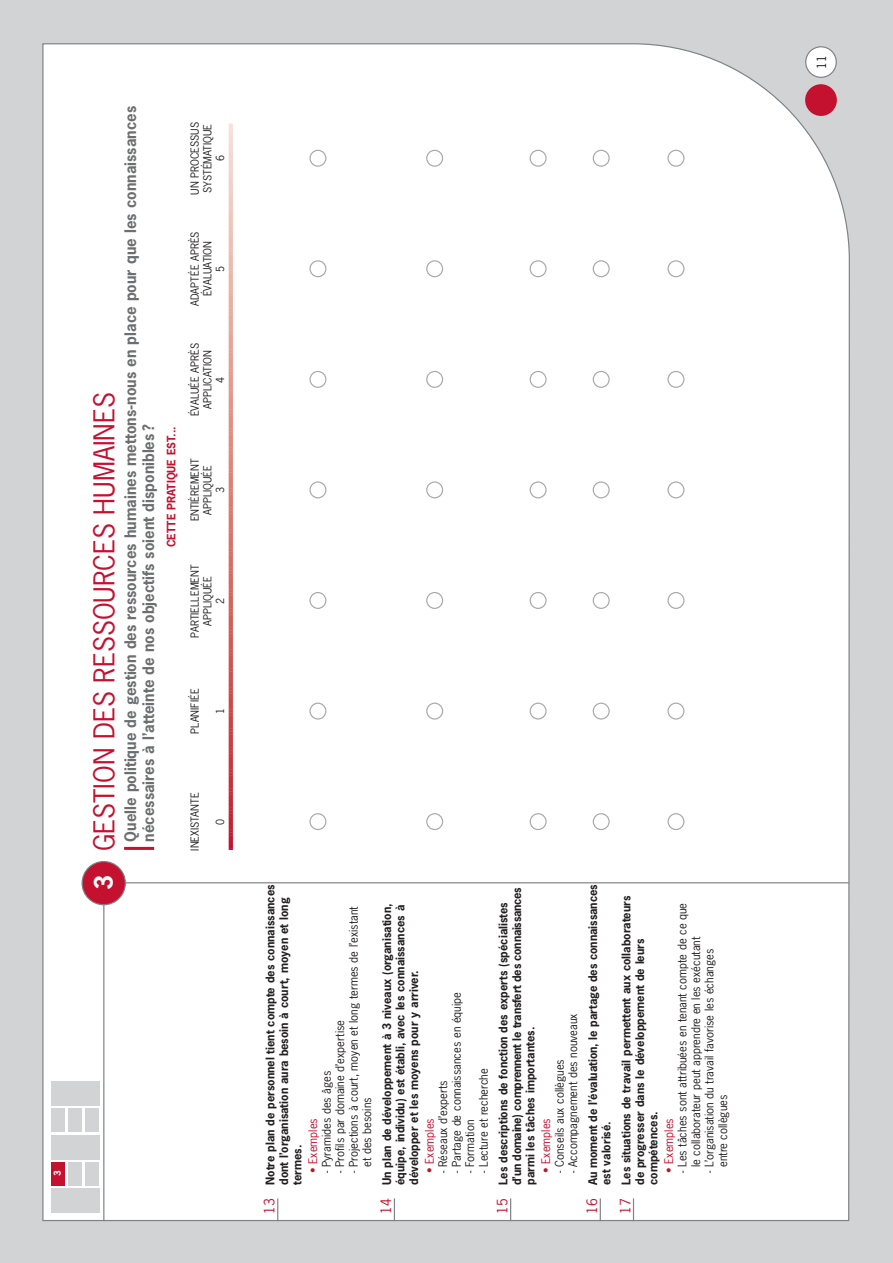
<style>
.page{position:relative;width:893px;height:1263px;background:#fff}
.page>*{position:absolute;margin:0;border:0;box-sizing:border-box;transform-origin:0 0}
.t1{font:27px "News Gothic";color:#c41130}
.t2{font:700 24px "News Gothic";color:#fff}
.t3{font:700 15px/18px "News Gothic";color:#6d6e70}
.t4{font:13.5px "News Gothic";color:#c41130}
.t5{font:12px "News Gothic";color:#231f20}
.t6{font:700 11.25px/13.5px "News Gothic";color:#231f20}
.t7{font:11.25px/13.5px "News Gothic";color:#231f20}
.t8{font:11.25px "News Gothic";color:#c41130}
.t9{font:700 10.95px "News Gothic";color:#c41130}
.t10{font:10.5px/12.6px "News Gothic";color:#231f20;text-align:center}
.t11{font:700 9px "News Gothic";color:#fff}
</style>
<div class="page">
<div style="left:0;top:1px;width:893px;height:1262px;background:#d1d3d4"></div>
<div style="left:42px;top:43px;width:808px;height:1178px;background:#fff"></div>
<svg style="left:309px;top:813px;width:17px;height:17px"></svg>
<svg style="left:309px;top:702px;width:17px;height:18px"></svg>
<svg style="left:309px;top:592px;width:17px;height:17px"></svg>
<svg style="left:309px;top:481px;width:17px;height:17px"></svg>
<svg style="left:309px;top:371px;width:17px;height:17px"></svg>
<svg style="left:309px;top:260px;width:17px;height:17px"></svg>
<svg style="left:309px;top:150px;width:17px;height:17px"></svg>
<svg style="left:426px;top:813px;width:17px;height:17px"></svg>
<svg style="left:426px;top:702px;width:17px;height:18px"></svg>
<svg style="left:426px;top:592px;width:17px;height:17px"></svg>
<svg style="left:426px;top:481px;width:17px;height:17px"></svg>
<svg style="left:426px;top:371px;width:17px;height:17px"></svg>
<svg style="left:426px;top:260px;width:17px;height:17px"></svg>
<svg style="left:426px;top:150px;width:17px;height:17px"></svg>
<svg style="left:530px;top:813px;width:17px;height:17px"></svg>
<svg style="left:530px;top:702px;width:17px;height:18px"></svg>
<svg style="left:530px;top:592px;width:17px;height:17px"></svg>
<svg style="left:530px;top:481px;width:17px;height:17px"></svg>
<svg style="left:530px;top:371px;width:17px;height:17px"></svg>
<svg style="left:530px;top:260px;width:17px;height:17px"></svg>
<svg style="left:530px;top:150px;width:17px;height:17px"></svg>
<svg style="left:593px;top:813px;width:17px;height:17px"></svg>
<svg style="left:593px;top:702px;width:17px;height:18px"></svg>
<svg style="left:593px;top:592px;width:17px;height:17px"></svg>
<svg style="left:593px;top:481px;width:17px;height:17px"></svg>
<svg style="left:593px;top:371px;width:17px;height:17px"></svg>
<svg style="left:593px;top:260px;width:17px;height:17px"></svg>
<svg style="left:593px;top:150px;width:17px;height:17px"></svg>
<svg style="left:667px;top:813px;width:17px;height:17px"></svg>
<svg style="left:667px;top:702px;width:17px;height:18px"></svg>
<svg style="left:667px;top:592px;width:17px;height:17px"></svg>
<svg style="left:667px;top:481px;width:17px;height:17px"></svg>
<svg style="left:667px;top:371px;width:17px;height:17px"></svg>
<svg style="left:667px;top:260px;width:17px;height:17px"></svg>
<svg style="left:667px;top:150px;width:17px;height:17px"></svg>
<div style="left:51px;top:1188px;width:48px;height:25px;background:#d1d3d4"></div>
<div style="left:51px;top:1135px;width:48px;height:24px;background:#d1d3d4"></div>
<div style="left:51px;top:1081px;width:48px;height:25px;background:#d1d3d4"></div>
<div style="left:51px;top:1162px;width:14px;height:23px;background:#c41130"></div>
<div style="left:68px;top:1162px;width:13px;height:23px;background:#d1d3d4"></div>
<div style="left:85px;top:1162px;width:14px;height:23px;background:#d1d3d4"></div>
<div style="left:51px;top:1108px;width:14px;height:24px;background:#d1d3d4"></div>
<div style="left:68px;top:1108px;width:13px;height:24px;background:#d1d3d4"></div>
<div style="left:85px;top:1108px;width:14px;height:24px;background:#d1d3d4"></div>
<svg style="left:229px;top:124px;width:4px;height:727px;background:#dd837d"></svg>
<svg style="left:805px;top:46px;width:32px;height:32px"></svg>
<div style="left:805px;top:84px;width:32px;height:32px;background:#c41130;border-radius:50%"></div>
<hr style="left:103px;top:893px;width:1px;height:328px;background:#808285">
<svg style="left:82px;top:861px;width:44px;height:44px;background:#ca4a61"></svg>
<svg style="left:277px;top:1198px;width:1px;height:23px"></svg>
<svg style="left:394px;top:1198px;width:1px;height:23px"></svg>
<svg style="left:510px;top:1198px;width:1px;height:23px"></svg>
<svg style="left:600px;top:1198px;width:1px;height:23px"></svg>
<svg style="left:633px;top:1198px;width:1px;height:23px"></svg>
<hr style="left:124px;top:847px;width:30px;height:3px;background:#c41130">
<hr style="left:125px;top:882px;width:724px;height:1px;background:#808285">
<h1 class="t1" style="left:94px;top:851px;width:460px;rotate:-90deg">GESTION DES RESSOURCES HUMAINES</h1>
<h3 class="t3" style="left:123px;top:842px;width:737px;rotate:-90deg">Quelle politique de gestion des ressources humaines mettons-nous en place pour que les connaissances nécessaires à l’atteinte de nos objectifs soient disponibles ?</h3>
<p class="t9" style="left:167px;top:547px;width:122px;rotate:-90deg">CETTE PRATIQUE EST...</p>
<h2 class="t2" style="left:94px;top:890px;width:16px;rotate:-90deg">3</h2>
<p class="t10" style="left:190px;top:195px;width:74px;rotate:-90deg">UN PROCESSUS<br>SYSTÉMATIQUE<br>6</p>
<p class="t10" style="left:190px;top:306px;width:76px;rotate:-90deg">ADAPTÉE APRÈS<br>ÉVALUATION<br>5</p>
<p class="t10" style="left:190px;top:416px;width:75px;rotate:-90deg">ÉVALUÉE APRÈS<br>APPLICATION<br>4</p>
<p class="t10" style="left:190px;top:521px;width:64px;rotate:-90deg">ENTIÈREMENT<br>APPLIQUÉE<br>3</p>
<p class="t10" style="left:190px;top:638px;width:75px;rotate:-90deg">PARTIELLEMENT<br>APPLIQUÉE<br>2</p>
<p class="t10" style="left:190px;top:734px;width:47px;rotate:-90deg">PLANIFIÉE</p>
<p class="t10" style="left:215px;top:714px;width:8px;rotate:-90deg">1</p>
<p class="t10" style="left:190px;top:850px;width:60px;rotate:-90deg">INEXISTANTE</p>
<p class="t10" style="left:215px;top:824px;width:8px;rotate:-90deg">0</p>
<p class="t11" style="left:54px;top:1176px;width:7px;rotate:-90deg">3</p>
<p class="t6" style="left:265px;top:1185px;width:302px;rotate:-90deg">Notre plan de personnel tient compte des connaissances dont l’organisation aura besoin à court, moyen et long termes.</p>
<p class="t7" style="left:348px;top:1167px;width:262px;text-indent:-6px;rotate:-90deg">- Projections à court, moyen et long termes de l’existant et des besoins</p>
<p class="t6" style="left:381px;top:1185px;width:283px;rotate:-90deg">Un plan de développement à 3 niveaux (organisation, équipe, individu) est établi, avec les connaissances à développer et les moyens pour y arriver.</p>
<p class="t7" style="left:451px;top:1173px;width:182px;rotate:-90deg">- Partage de connaissances en équipe</p>
<p class="t7" style="left:334px;top:1173px;width:154px;rotate:-90deg">- Profils par domaine d’expertise</p>
<p class="t7" style="left:478px;top:1173px;width:106px;rotate:-90deg">- Lecture et recherche</p>
<p class="t7" style="left:321px;top:1173px;width:104px;rotate:-90deg">- Pyramides des âges</p>
<p class="t7" style="left:437px;top:1173px;width:94px;rotate:-90deg">- Réseaux d’experts</p>
<p class="t8" style="left:425px;top:1173px;width:56px;rotate:-90deg">• Exemples</p>
<p class="t8" style="left:308px;top:1173px;width:56px;rotate:-90deg">• Exemples</p>
<p class="t7" style="left:464px;top:1173px;width:55px;rotate:-90deg">- Formation</p>
<p class="t6" style="left:498px;top:1185px;width:299px;rotate:-90deg">Les descriptions de fonction des experts (spécialistes d’un domaine) comprennent le transfert des connaissances parmi les tâches importantes.</p>
<p class="t7" style="left:567px;top:1173px;width:161px;rotate:-90deg">- Accompagnement des nouveaux</p>
<p class="t7" style="left:554px;top:1173px;width:115px;rotate:-90deg">- Conseils aux collègues</p>
<p class="t8" style="left:541px;top:1173px;width:56px;rotate:-90deg">• Exemples</p>
<p class="t6" style="left:587px;top:1185px;width:302px;rotate:-90deg">Au moment de l’évaluation, le partage des connaissances est valorisé.</p>
<p class="t6" style="left:620px;top:1185px;width:291px;rotate:-90deg">Les situations de travail permettent aux collaborateurs de progresser dans le développement de leurs compétences.</p>
<p class="t7" style="left:677px;top:1167px;width:266px;text-indent:-6px;rotate:-90deg">- Les tâches sont attribuées en tenant compte de ce que le collaborateur peut apprendre en les exécutant</p>
<p class="t7" style="left:704px;top:1167px;width:220px;text-indent:-6px;rotate:-90deg">- L’organisation du travail favorise les échanges entre collègues</p>
<p class="t8" style="left:664px;top:1173px;width:56px;rotate:-90deg">• Exemples</p>
<p class="t4" style="left:264px;top:1214px;width:17px;rotate:-90deg">13</p>
<p class="t4" style="left:381px;top:1214px;width:17px;rotate:-90deg">14</p>
<p class="t4" style="left:497px;top:1214px;width:17px;rotate:-90deg">15</p>
<p class="t4" style="left:587px;top:1214px;width:17px;rotate:-90deg">16</p>
<p class="t4" style="left:620px;top:1214px;width:17px;rotate:-90deg">17</p>
<p class="t5" style="left:817px;top:69px;width:15px;rotate:-90deg">11</p>
</div>
